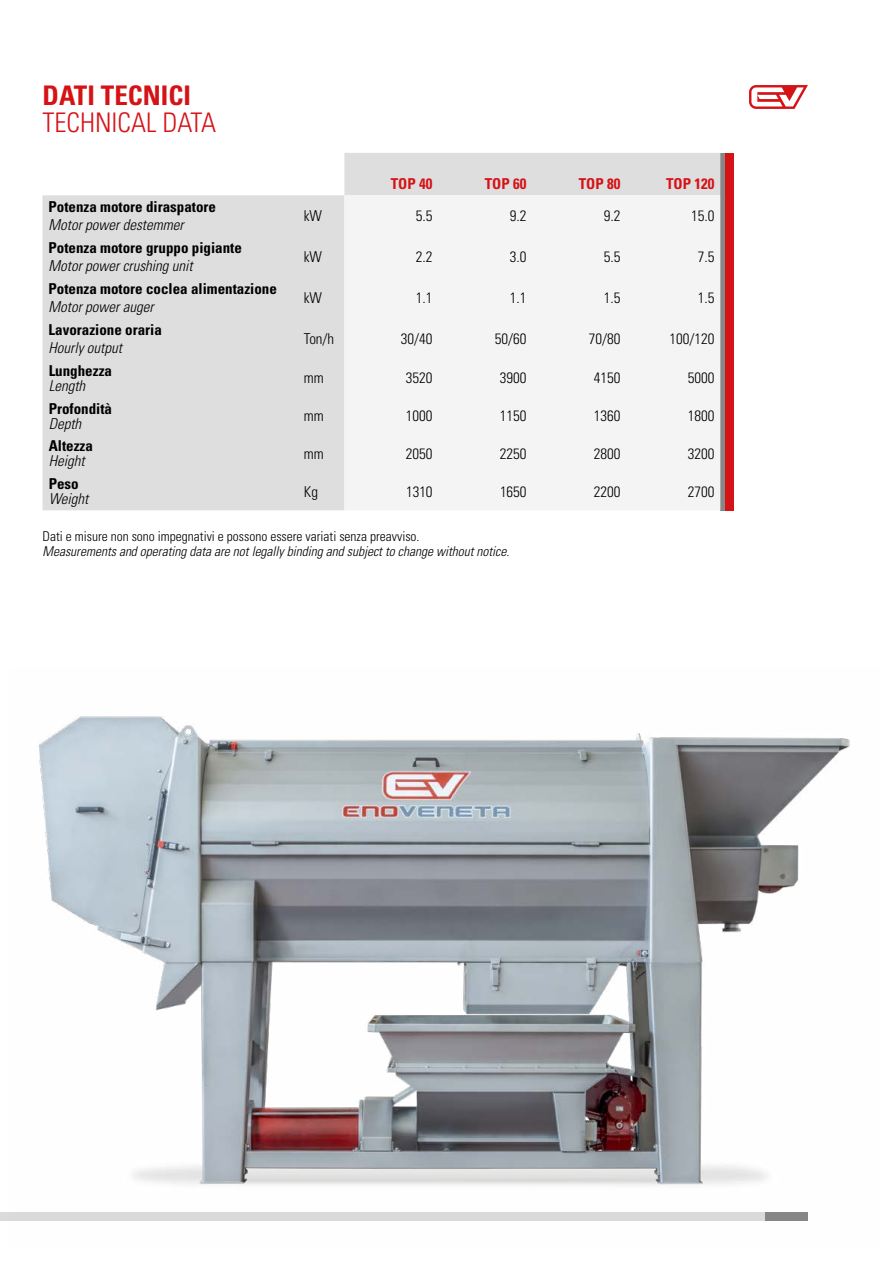
<style>
.page{position:relative;width:893px;height:1263px;background:#fff}
.page>*{position:absolute;margin:0;border:0;box-sizing:border-box;transform-origin:0 0}
.t1{font:300 condensed 27px "Univers LT Std";color:#d51317}
.t2{font:700 condensed 27px "Univers LT Std";color:#d51317}
.t3{font:300 condensed 15px "Univers LT Std";color:#000}
.t4{font:700 condensed 15px "Univers LT Std";color:#000}
.t5{font:italic 300 condensed 15px "Univers LT Std";color:#000}
.t6{font:700 condensed 15px "Univers LT Std";color:#d51317}
.t7{font:italic 300 condensed 13.5px "Univers LT Std";color:#000}
.t8{font:300 condensed 13.5px "Univers LT Std";color:#000}
</style>
<div class="page">
<div style="left:720px;top:153px;width:9px;height:357px;background:#878787"></div>
<div style="left:725px;top:153px;width:9px;height:357px;background:#d51317"></div>
<svg style="left:749px;top:85px;width:59px;height:24px"></svg>
<svg style="left:43px;top:153px;width:677px;height:357px;fill:#dedede"></svg>
<div style="left:344px;top:195px;width:376px;height:315px;background:#f4f4f4"></div>
<img style="left:10px;top:716px;width:840px;height:505px">
<h1 class="t2" style="left:43px;top:78px;width:150px">DATI TECNICI</h1>
<h1 class="t1" style="left:43px;top:106px;width:175px">TECHNICAL DATA</h1>
<p class="t4" style="left:49px;top:198px;width:169px">Potenza motore diraspatore</p>
<p class="t5" style="left:49px;top:216px;width:136px">Motor power destemmer</p>
<p class="t4" style="left:49px;top:239px;width:195px">Potenza motore gruppo pigiante</p>
<p class="t5" style="left:49px;top:257px;width:146px">Motor power crushing unit</p>
<p class="t4" style="left:49px;top:279px;width:230px">Potenza motore coclea alimentazione</p>
<p class="t5" style="left:49px;top:298px;width:106px">Motor power auger</p>
<p class="t4" style="left:49px;top:320px;width:115px">Lavorazione oraria</p>
<p class="t5" style="left:49px;top:339px;width:75px">Hourly output</p>
<p class="t4" style="left:49px;top:361px;width:65px">Lunghezza</p>
<p class="t5" style="left:49px;top:376px;width:38px">Length</p>
<p class="t4" style="left:49px;top:399px;width:65px">Profondità</p>
<p class="t5" style="left:49px;top:414px;width:34px">Depth</p>
<p class="t4" style="left:49px;top:437px;width:46px">Altezza</p>
<p class="t5" style="left:49px;top:452px;width:37px">Height</p>
<p class="t4" style="left:49px;top:475px;width:31px">Peso</p>
<p class="t5" style="left:49px;top:490px;width:41px">Weight</p>
<p class="t6" style="left:391px;top:175px;width:43px">TOP 40</p>
<p class="t6" style="left:485px;top:175px;width:43px">TOP 60</p>
<p class="t6" style="left:579px;top:175px;width:43px">TOP 80</p>
<p class="t6" style="left:666px;top:175px;width:50px">TOP 120</p>
<p class="t3" style="left:304px;top:207px;width:20px">kW</p>
<p class="t3" style="left:416px;top:207px;width:18px">5.5</p>
<p class="t3" style="left:510px;top:207px;width:18px">9.2</p>
<p class="t3" style="left:604px;top:207px;width:18px">9.2</p>
<p class="t3" style="left:691px;top:207px;width:25px">15.0</p>
<p class="t3" style="left:304px;top:248px;width:20px">kW</p>
<p class="t3" style="left:416px;top:248px;width:18px">2.2</p>
<p class="t3" style="left:510px;top:248px;width:18px">3.0</p>
<p class="t3" style="left:604px;top:248px;width:18px">5.5</p>
<p class="t3" style="left:698px;top:248px;width:18px">7.5</p>
<p class="t3" style="left:304px;top:289px;width:20px">kW</p>
<p class="t3" style="left:416px;top:289px;width:18px">1.1</p>
<p class="t3" style="left:510px;top:289px;width:18px">1.1</p>
<p class="t3" style="left:604px;top:289px;width:18px">1.5</p>
<p class="t3" style="left:698px;top:289px;width:18px">1.5</p>
<p class="t3" style="left:304px;top:330px;width:32px">Ton/h</p>
<p class="t3" style="left:401px;top:330px;width:33px">30/40</p>
<p class="t3" style="left:495px;top:330px;width:33px">50/60</p>
<p class="t3" style="left:589px;top:330px;width:33px">70/80</p>
<p class="t3" style="left:669px;top:330px;width:46px">100/120</p>
<p class="t3" style="left:304px;top:369px;width:22px">mm</p>
<p class="t3" style="left:406px;top:369px;width:28px">3520</p>
<p class="t3" style="left:500px;top:369px;width:28px">3900</p>
<p class="t3" style="left:594px;top:369px;width:28px">4150</p>
<p class="t3" style="left:688px;top:369px;width:28px">5000</p>
<p class="t3" style="left:304px;top:407px;width:22px">mm</p>
<p class="t3" style="left:406px;top:407px;width:28px">1000</p>
<p class="t3" style="left:500px;top:407px;width:28px">1150</p>
<p class="t3" style="left:594px;top:407px;width:28px">1360</p>
<p class="t3" style="left:688px;top:407px;width:28px">1800</p>
<p class="t3" style="left:304px;top:445px;width:22px">mm</p>
<p class="t3" style="left:406px;top:445px;width:28px">2050</p>
<p class="t3" style="left:500px;top:445px;width:28px">2250</p>
<p class="t3" style="left:594px;top:445px;width:28px">2800</p>
<p class="t3" style="left:688px;top:445px;width:28px">3200</p>
<p class="t3" style="left:304px;top:482px;width:16px">Kg</p>
<p class="t3" style="left:406px;top:482px;width:28px">1310</p>
<p class="t3" style="left:500px;top:482px;width:28px">1650</p>
<p class="t3" style="left:594px;top:482px;width:28px">2200</p>
<p class="t3" style="left:688px;top:482px;width:28px">2700</p>
<p class="t8" style="left:43px;top:528px;width:379px">Dati e misure non sono impegnativi e possono essere variati senza preavviso.</p>
<p class="t7" style="left:43px;top:543px;width:468px">Measurements and operating data are not legally binding and subject to change without notice.</p>
</div>
